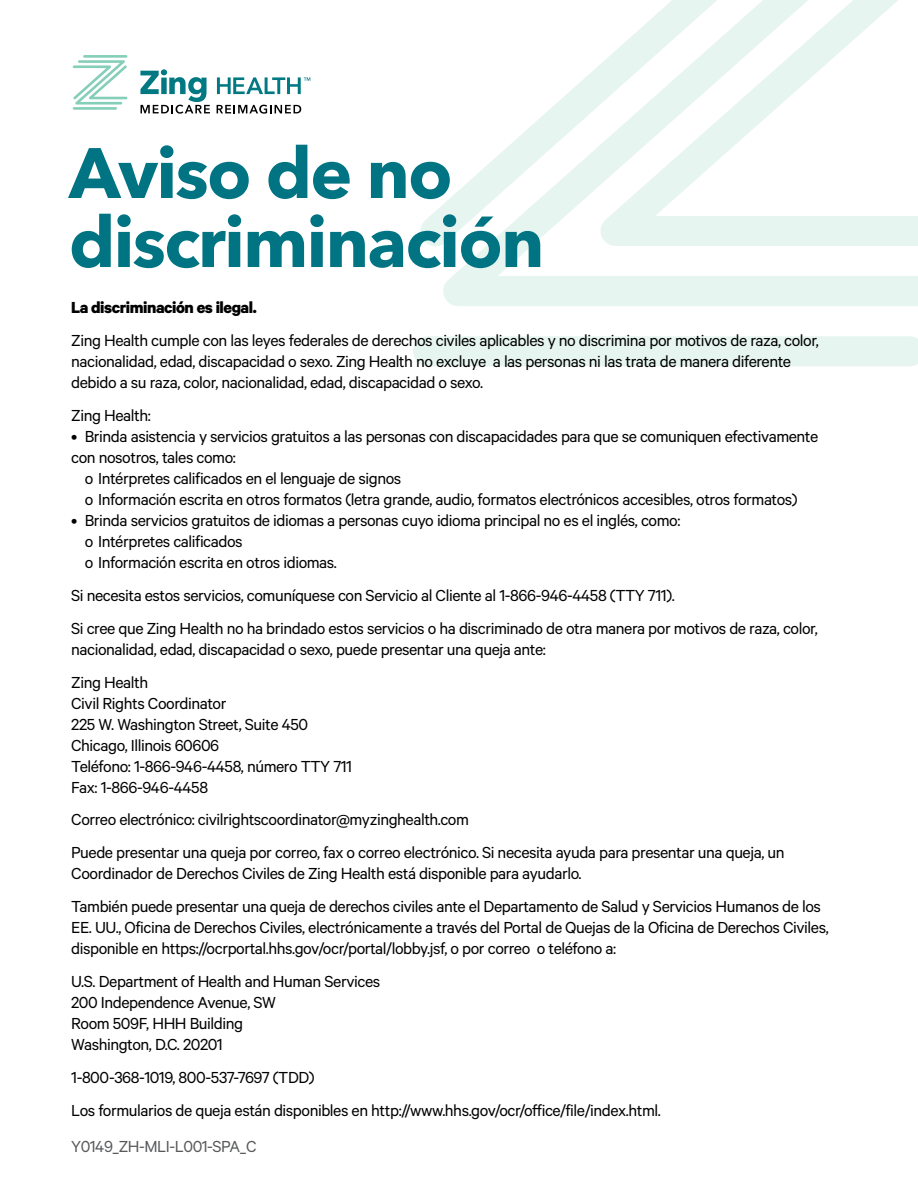
<style>
.page{position:relative;width:918px;height:1188px;background:#fff}
.page>*{position:absolute;margin:0;border:0;box-sizing:border-box;transform-origin:0 0}
.t1{font:700 70.5px/69px "Avenir Next";letter-spacing:-.025em;color:#007482}
.t2{font:18px/21px "Calibre";letter-spacing:-.025em;color:#000}
.t3{font:700 18px "Calibre";letter-spacing:-.025em;color:#000}
.t4{font:18px "Calibre";letter-spacing:-.025em;color:#58595b}
</style>
<div class="page">
<hr style="left:83px;top:55px;width:44px;height:3px;background:#85ceb8">
<hr style="left:73px;top:107px;width:44px;height:3px;background:#85ceb8">
<svg style="left:73px;top:60px;width:54px;height:45px"></svg>
<svg style="left:217px;top:77px;width:93px;height:17px"></svg>
<svg style="left:140px;top:69px;width:70px;height:45px"></svg>
<svg style="left:217px;top:105px;width:84px;height:9px"></svg>
<svg style="left:443px;top:246px;width:475px;height:60px;fill:#e7f5f1"></svg>
<svg style="left:857px;top:0;width:61px;height:246px"></svg>
<div style="left:413px;top:336px;width:505px;height:30px;background:#e7f5f1"></div>
<svg style="left:420px;top:0;width:437px;height:246px"></svg>
<h1 class="t1" style="left:69px;top:138px;width:477px">Aviso de no discriminación</h1>
<p class="t3" style="left:71px;top:296px;width:187px">La discriminación es ilegal.</p>
<p class="t2" style="left:71px;top:329px;width:749px">Zing Health cumple con las leyes federales de derechos civiles aplicables y no discrimina por motivos de raza, color, nacionalidad, edad, discapacidad o sexo. Zing Health no excluye a las personas ni las trata de manera diferente debido a su raza, color, nacionalidad, edad, discapacidad o sexo.</p>
<p class="t2" style="left:71px;top:404px;width:81px">Zing Health:</p>
<p class="t2" style="left:71px;top:425px;width:749px">• Brinda asistencia y servicios gratuitos a las personas con discapacidades para que se comuniquen efectivamente</p>
<p class="t2" style="left:71px;top:446px;width:166px">con nosotros, tales como:</p>
<p class="t2" style="left:85px;top:467px;width:318px">o Intérpretes calificados en el lenguaje de signos</p>
<p class="t2" style="left:85px;top:488px;width:714px">o Información escrita en otros formatos (letra grande, audio, formatos electrónicos accesibles, otros formatos)</p>
<p class="t2" style="left:85px;top:509px;width:597px;text-indent:-14px">• Brinda servicios gratuitos de idiomas a personas cuyo idioma principal no es el inglés, como: o Intérpretes calificados<br>o Información escrita en otros idiomas.</p>
<p class="t2" style="left:71px;top:578px;width:748px;line-height:32.8px">Si necesita estos servicios, comuníquese con Servicio al Cliente al 1-866-946-4458 (TTY 711).<br>Si cree que Zing Health no ha brindado estos servicios o ha discriminado de otra manera por motivos de raza, color,</p>
<p class="t2" style="left:71px;top:632px;width:476px;line-height:32.8px">nacionalidad, edad, discapacidad o sexo, puede presentar una queja ante:<br>Zing Health</p>
<p class="t2" style="left:71px;top:692px;width:283px">Civil Rights Coordinator<br>225 W. Washington Street, Suite 450<br>Chicago, Illinois 60606<br>Teléfono: 1-866-946-4458, número TTY 711<br>Fax: 1-866-946-4458</p>
<p class="t2" style="left:71px;top:803px;width:715px;line-height:32.8px">Correo electrónico: civilrightscoordinator@myzinghealth.com<br>Puede presentar una queja por correo, fax o correo electrónico. Si necesita ayuda para presentar una queja, un</p>
<p class="t2" style="left:71px;top:857px;width:751px;line-height:32.8px">Coordinador de Derechos Civiles de Zing Health está disponible para ayudarlo.<br>También puede presentar una queja de derechos civiles ante el Departamento de Salud y Servicios Humanos de los</p>
<p class="t2" style="left:71px;top:917px;width:759px">EE. UU., Oficina de Derechos Civiles, electrónicamente a través del Portal de Quejas de la Oficina de Derechos Civiles, disponible en https://ocrportal.hhs.gov/ocr/portal/lobby.jsf, o por correo o teléfono a:</p>
<p class="t2" style="left:71px;top:970px;width:311px">U.S. Department of Health and Human Services<br>200 Independence Avenue, SW<br>Room 509F, HHH Building<br>Washington, D.C. 20201</p>
<p class="t2" style="left:71px;top:1060px;width:591px;line-height:32.8px">1-800-368-1019, 800-537-7697 (TDD)<br>Los formularios de queja están disponibles en http://www.hhs.gov/ocr/office/file/index.html.</p>
<p class="t4" style="left:71px;top:1136px;width:187px">Y0149_ZH-MLI-L001-SPA_C</p>
</div>
